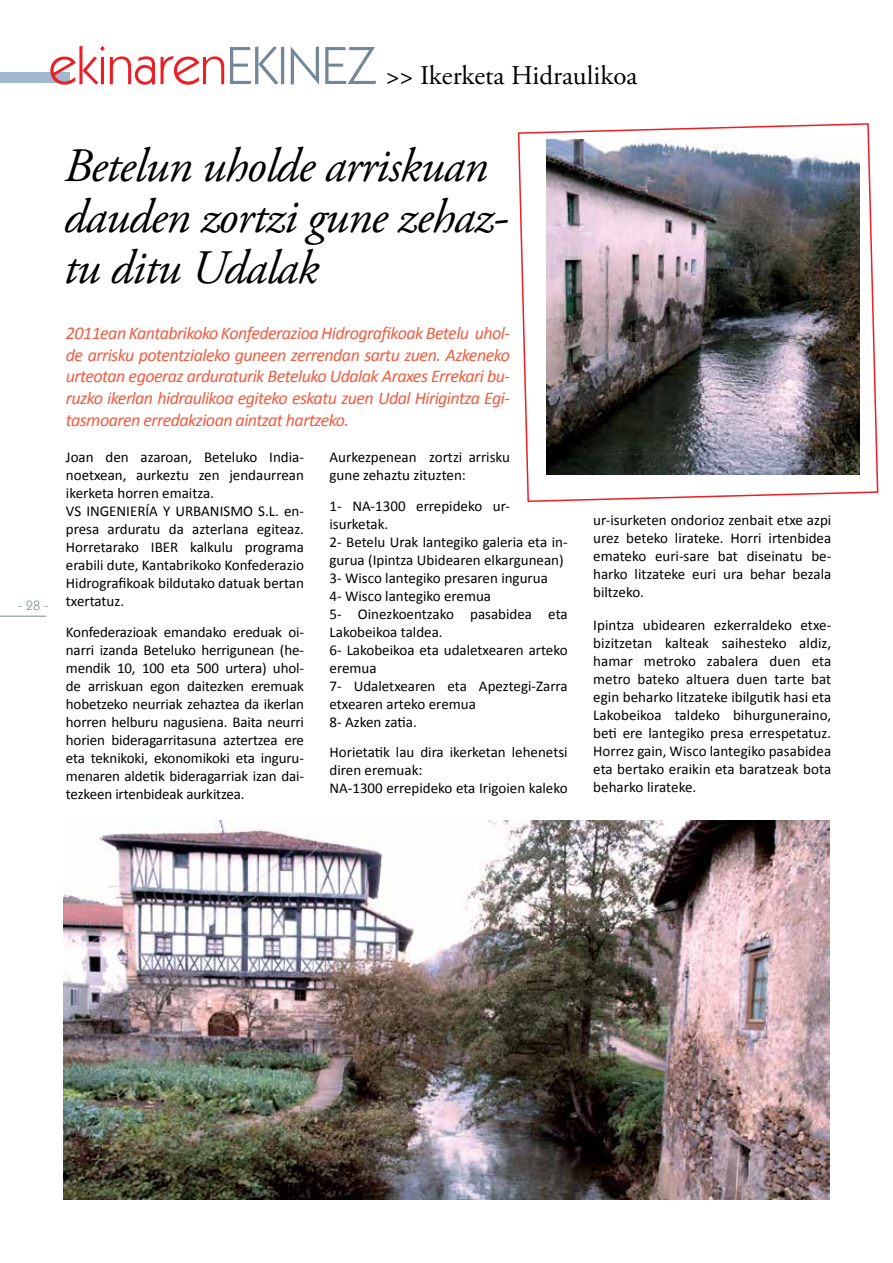
<style>
.page{position:relative;width:893px;height:1263px;background:#fff}
.page>*{position:absolute;margin:0;border:0;box-sizing:border-box;transform-origin:0 0}
.t1{font:italic 48px/51px "Adobe Garamond Pro";letter-spacing:-.02em;color:#000}
.t2{font:27px "Adobe Garamond Pro";color:#000}
.t3{font:italic 18px/21.6px "Calibri";letter-spacing:-.03em;color:#f15b40;text-align:justify}
.t4{font:15px/18px "Calibri";color:#000}
.t5{font:13.5px "Kabel IT Cby BT";color:#748797}
.s1{font-family:"Kabel IT Cby BT";font-size:54px;color:#ed1d24}
.s2{font-family:"Kabel IT Cby BT";font-size:54px;color:#748797}
</style>
<div class="page">
<hr style="left:0;top:616px;width:46px;height:1px;background:#748797">
<div style="left:0;top:72px;width:69px;height:11px;background:#9fb8cd"></div>
<svg style="left:517px;top:123px;width:362px;height:379px"></svg>
<img style="left:546px;top:139px;width:314px;height:335px">
<img style="left:64px;top:820px;width:765px;height:379px">
<h2 class="t2" style="left:49px;top:59px;width:590px"><span class="s1">ekinaren</span><span class="s2">EKINEZ</span> &gt;&gt; Ikerketa Hidraulikoa</h2>
<h1 class="t1" style="left:64px;top:142px;width:446px">Betelun uholde arriskuan dauden zortzi gune zehaz&shy;tu ditu Udalak</h1>
<p class="t5" style="left:18px;top:597px;width:32px">- 28 -</p>
<p class="t3" style="left:66px;top:322px;width:446px">2011ean Kantabrikoko Konfederazioa Hidrografikoak Betelu uhol&shy;de arrisku potentzialeko guneen zerrendan sartu zuen. Azkeneko urteotan egoeraz arduraturik Beteluko Udalak Araxes Errekari bu&shy;ruzko ikerlan hidraulikoa egiteko eskatu zuen Udal Hirigintza Egi&shy;tasmoaren erredakzioan aintzat hartzeko.</p>
<p class="t4" style="left:66px;top:448px;width:240px">Joan den azaroan, Beteluko India&shy;noetxean, aurkeztu zen jendaurrean ikerketa horren emaitza.<br>VS INGENIERÍA Y URBANISMO S.L. en&shy;presa arduratu da azterlana egiteaz.<br>Horretarako IBER kalkulu programa erabili dute, Kantabrikoko Konfederazio Hidrografikoak bildutako datuak bertan txertatuz.</p>
<p class="t4" style="left:66px;top:623px;width:240px;text-align:justify">Konfederazioak emandako ereduak oi&shy;narri izanda Beteluko herrigunean (he&shy;mendik 10, 100 eta 500 urtera) uhol&shy;de arriskuan egon daitezken eremuak hobetzeko neurriak zehaztea da ikerlan horren helburu nagusiena. Baita neurri horien bideragarritasuna aztertzea ere eta teknikoki, ekonomikoki eta inguru&shy;menaren aldetik bideragarriak izan dai&shy;tezkeen irtenbideak aurkitzea.</p>
<p class="t4" style="left:330px;top:448px;width:182px">Aurkezpenean zortzi arrisku gune zehaztu zituzten:</p>
<p class="t4" style="left:330px;top:497px;width:240px">1- NA-1300 errepideko ur&shy;isurketak.<br>2- Betelu Urak lantegiko galeria eta in&shy;gurua (Ipintza Ubidearen elkargunean)<br>3- Wisco lantegiko presaren ingurua<br>4- Wisco lantegiko eremua<br>5- Oinezkoentzako pasabidea eta<br>Lakobeikoa taldea.<br>6- Lakobeikoa eta udaletxearen arteko eremua<br>7- Udaletxearen eta Apeztegi-Zarra etxearen arteko eremua<br>8- Azken zatia.</p>
<p class="t4" style="left:330px;top:743px;width:240px">Horietatik lau dira ikerketan lehenetsi diren eremuak:<br>NA-1300 errepideko eta Irigoien kaleko</p>
<p class="t4" style="left:593px;top:511px;width:240px;text-align:justify">ur-isurketen ondorioz zenbait etxe azpi urez beteko lirateke. Horri irtenbidea emateko euri-sare bat diseinatu be&shy;harko litzateke euri ura behar bezala biltzeko.</p>
<p class="t4" style="left:593px;top:616px;width:240px;text-align:justify">Ipintza ubidearen ezkerraldeko etxe&shy;bizitzetan kalteak saihesteko aldiz, hamar metroko zabalera duen eta metro bateko altuera duen tarte bat egin beharko litzateke ibilgutik hasi eta Lakobeikoa taldeko bihurguneraino, beti ere lantegiko presa errespetatuz.<br>Horrez gain, Wisco lantegiko pasabidea eta bertako eraikin eta baratzeak bota beharko lirateke.</p>
</div>
